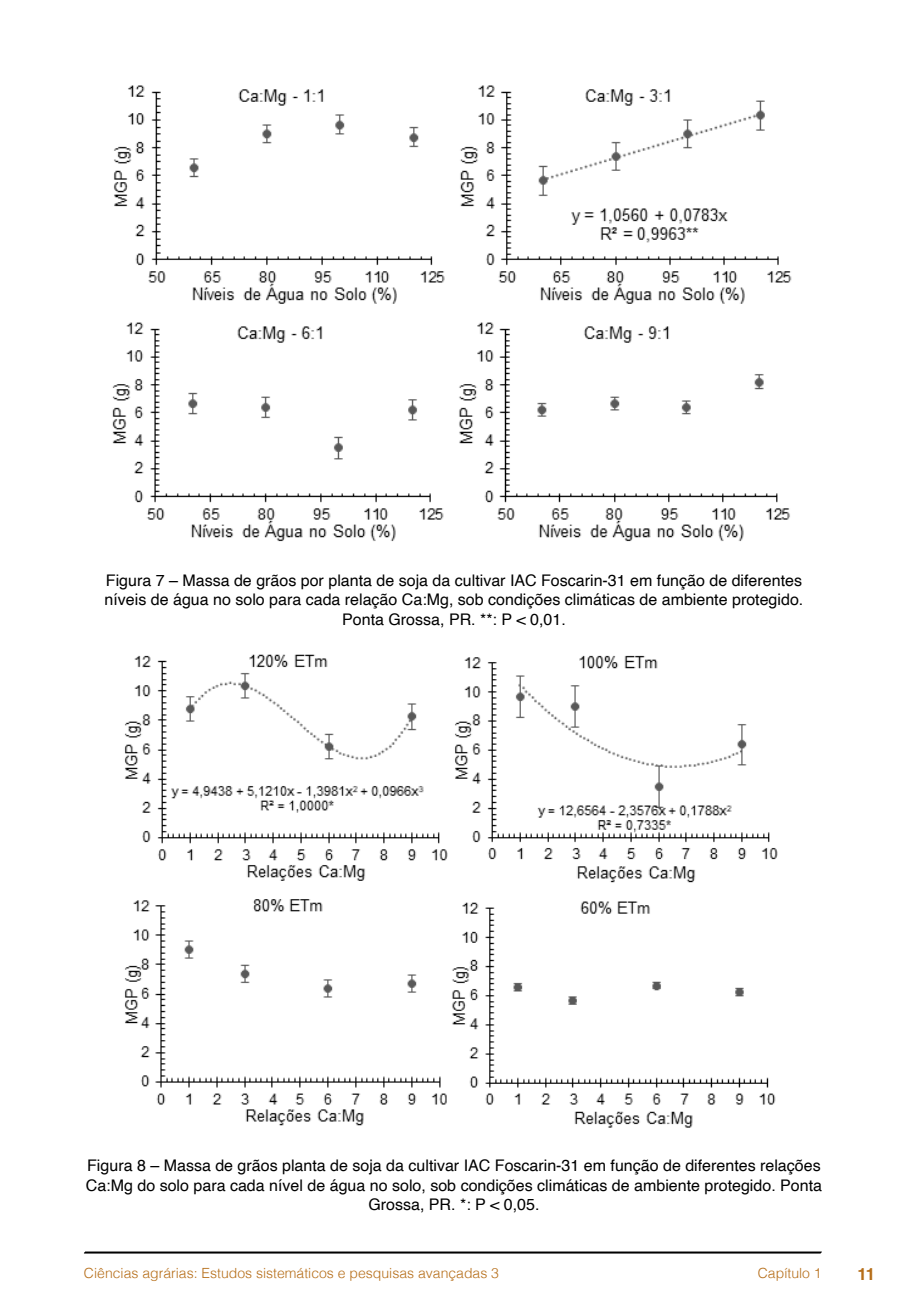
<style>
.page{position:relative;width:908px;height:1304px;background:#fff}
.page>*{position:absolute;margin:0;border:0;box-sizing:border-box;transform-origin:0 0}
.t1{font:700 16.8px "Helvetica";color:#b66e19}
.t2{font:16px/19.2px "Helvetica";color:#000;text-align:center}
.t3{font:300 14px "Helvetica";color:#b66e19}
</style>
<div class="page">
<svg style="left:84px;top:1251px;width:737px;height:3px"></svg>
<img style="left:112px;top:85px;width:680px;height:457px">
<img style="left:124px;top:654px;width:654px;height:474px">
<p class="t2" style="left:104px;top:571px;width:700px">Figura 7 – Massa de grãos por planta de soja da cultivar IAC Foscarin-31 em função de diferentes níveis de água no solo para cada relação Ca:Mg, sob condições climáticas de ambiente protegido.<br>Ponta Grossa, PR. **: P &lt; 0,01.</p>
<p class="t2" style="left:86px;top:1157px;width:737px">Figura 8 – Massa de grãos planta de soja da cultivar IAC Foscarin-31 em função de diferentes relações<br>Ca:Mg do solo para cada nível de água no solo, sob condições climáticas de ambiente protegido. Ponta<br>Grossa, PR. *: P &lt; 0,05.</p>
<p class="t3" style="left:84px;top:1261px;width:416px">Ciências agrárias: Estudos sistemáticos e pesquisas avançadas 3</p>
<p class="t3" style="left:757px;top:1261px;width:65px">Capítulo 1</p>
<p class="t1" style="left:857px;top:1264px;width:19px">11</p>
</div>
